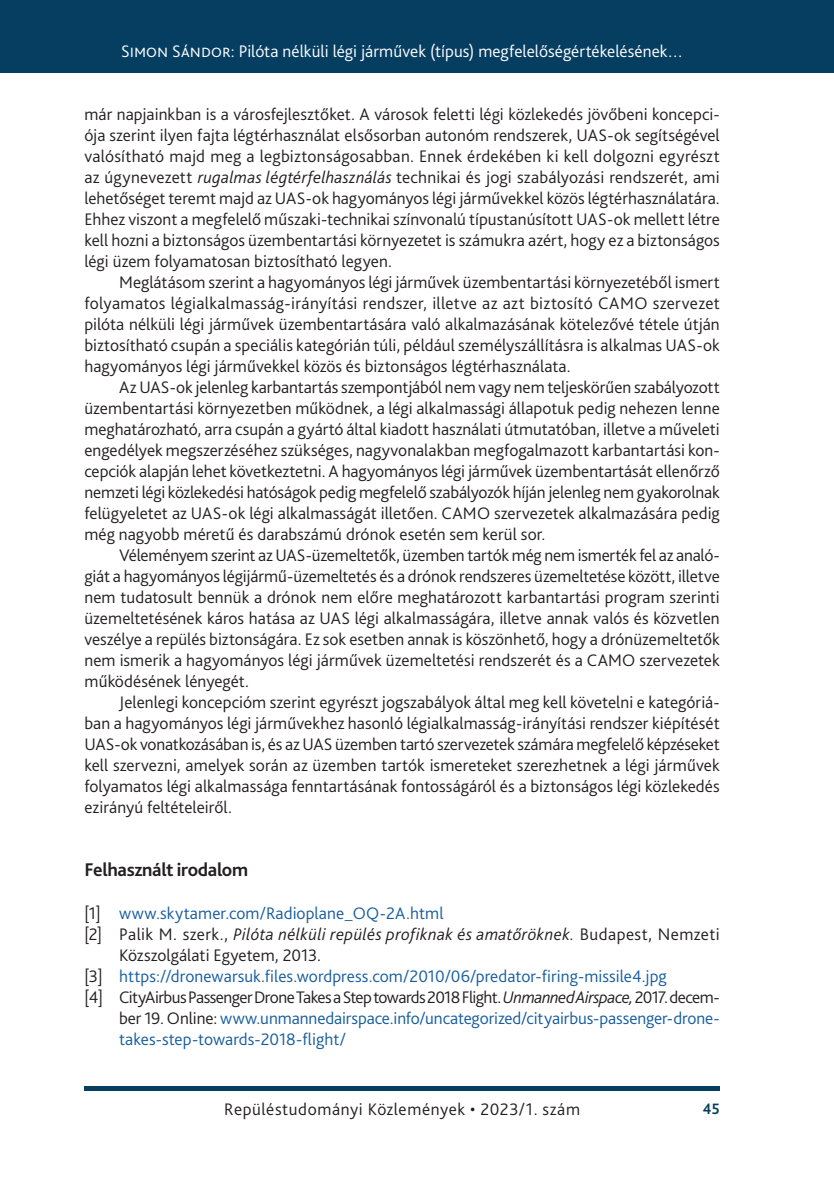
<style>
.page{position:relative;width:834px;height:1181px;background:#fff}
.page>*{position:absolute;margin:0;border:0;box-sizing:border-box;transform-origin:0 0}
._6_0_Bibliogaphy_head{font:700 19.25px "Bliss Pro";letter-spacing:-.015em;color:#231f20}
._1__Body{font:300 17.5px/21px "Bliss Pro";letter-spacing:.005em;color:#231f20;text-align:justify}
._2__Body_1st_paragraph{font:300 17.5px/21px "Bliss Pro";letter-spacing:.01em;color:#231f20;text-align:justify}
._6__Bibliography_item{font:300 17.5px/21px "Bliss Pro";color:#175d9e;text-align:justify}
._6__Bibliography_item-2{font:300 17.5px/21px "Bliss Pro";color:#231f20}
.t1{font:300 17.5px "Bliss Pro";color:#fff}
.t2{font:700 15.75px "Bliss Pro";color:#063e62;scale:.95 1}
.s1{font-style:italic}
.s2{color:#231f20}
.s3{font-style:italic;color:#231f20}
</style>
<div class="page">
<div style="left:0;top:0;width:833px;height:73px;background:#063e62"></div>
<div style="left:84px;top:1086px;width:635px;height:5px;background:#063e62"></div>
<p class="t1" style="left:121px;top:41px;width:563px">Simon Sándor: Pilóta nélküli légi járművek (típus) megfelelőségértékelésének…</p>
<p class="_2__Body_1st_paragraph" style="left:84px;top:103px;width:636px">már napjainkban is a városfejlesztőket. A városok feletti légi közlekedés jövőbeni koncepci&shy;ója szerint ilyen fajta légtérhasználat elsősorban autonóm rendszerek, UAS-ok segítségével valósítható majd meg a legbiztonságosabban. Ennek érdekében ki kell dolgozni egyrészt az úgynevezett <span class="s1">rugalmas légtérfelhasználás</span> technikai és jogi szabályozási rendszerét, ami lehetőséget teremt majd az UAS-ok hagyományos légi járművekkel közös légtérhasználatára.<br>Ehhez viszont a megfelelő műszaki-technikai színvonalú típustanúsított UAS-ok mellett létre kell hozni a biztonságos üzembentartási környezetet is számukra azért, hogy ez a biztonságos légi üzem folyamatosan biztosítható legyen.</p>
<p class="_1__Body" style="left:84px;top:271px;width:637px;text-indent:35px">Meglátásom szerint a hagyományos légi járművek üzembentartási környezetéből ismert folyamatos légialkalmasság-irányítási rendszer, illetve az azt biztosító CAMO szervezet pilóta nélküli légi járművek üzembentartására való alkalmazásának kötelezővé tétele útján biztosítható csupán a speciális kategórián túli, például személyszállításra is alkalmas UAS-ok hagyományos légi járművekkel közös és biztonságos légtérhasználata.</p>
<p class="_1__Body" style="left:84px;top:376px;width:637px;text-indent:35px">Az UAS-ok jelenleg karbantartás szempontjából nem vagy nem teljeskörűen szabályozott üzembentartási környezetben működnek, a légi alkalmassági állapotuk pedig nehezen lenne meghatározható, arra csupán a gyártó által kiadott használati útmutatóban, illetve a műveleti engedélyek megszerzéséhez szükséges, nagyvonalakban megfogalmazott karbantartási kon&shy;cepciók alapján lehet következtetni. A hagyományos légi járművek üzembentartását ellenőrző nemzeti légi közlekedési hatóságok pedig megfelelő szabályozók híján jelenleg nem gyakorolnak felügyeletet az UAS-ok légi alkalmasságát illetően. CAMO szervezetek alkalmazására pedig még nagyobb méretű és darabszámú drónok esetén sem kerül sor.</p>
<p class="_1__Body" style="left:84px;top:544px;width:637px;text-indent:35px">Véleményem szerint az UAS-üzemeltetők, üzemben tartók még nem ismerték fel az analó&shy;giát a hagyományos légijármű-üzemeltetés és a drónok rendszeres üzemeltetése között, illetve nem tudatosult bennük a drónok nem előre meghatározott karbantartási program szerinti üzemeltetésének káros hatása az UAS légi alkalmasságára, illetve annak valós és közvetlen veszélye a repülés biztonságára. Ez sok esetben annak is köszönhető, hogy a drónüzemeltetők nem ismerik a hagyományos légi járművek üzemeltetési rendszerét és a CAMO szervezetek működésének lényegét.</p>
<p class="_1__Body" style="left:84px;top:691px;width:636px;text-indent:35px">Jelenlegi koncepcióm szerint egyrészt jogszabályok által meg kell követelni e kategóriá&shy;ban a hagyományos légi járművekhez hasonló légialkalmasság-irányítási rendszer kiépítését UAS-ok vonatkozásában is, és az UAS üzemben tartó szervezetek számára megfelelő képzéseket kell szervezni, amelyek során az üzemben tartók ismereteket szerezhetnek a légi járművek folyamatos légi alkalmassága fenntartásának fontosságáról és a biztonságos légi közlekedés ezirányú feltételeiről.</p>
<p class="_6_0_Bibliogaphy_head" style="left:84px;top:858px;width:165px">Felhasznált irodalom</p>
<p class="_6__Bibliography_item" style="left:84px;top:901px;width:361px"><span class="s2">[1]</span> www.skytamer.com/Radioplane_OQ-2A.html</p>
<p class="_6__Bibliography_item-2" style="left:119px;top:922px;width:602px;text-indent:-35px">[2] Palik M. szerk., <span class="s1">Pilóta nélküli repülés profiknak és amatőröknek.</span> Budapest, Nemzeti<br>Közszolgálati Egyetem, 2013.</p>
<p class="_6__Bibliography_item" style="left:84px;top:964px;width:583px"><span class="s2">[3]</span> https://dronewarsuk.files.wordpress.com/2010/06/predator-firing-missile4.jpg</p>
<p class="_6__Bibliography_item" style="left:119px;top:985px;width:602px;text-indent:-35px"><span class="s2">[4] CityAirbus Passenger Drone Takes aStep towards 2018Flight.</span> <span class="s3">Unmanned Airspace,</span> <span class="s2">2017.decem&shy;ber 19. Online:</span> www.unmannedairspace.info/uncategorized/cityairbus-passenger-drone&shy;takes-step-towards-2018-flight/</p>
<p class="_1__Body" style="left:224px;top:1098px;width:357px">Repüléstudományi Közlemények • 2023/1. szám</p>
<p class="t2" style="left:702px;top:1099px;width:19px">45</p>
</div>
